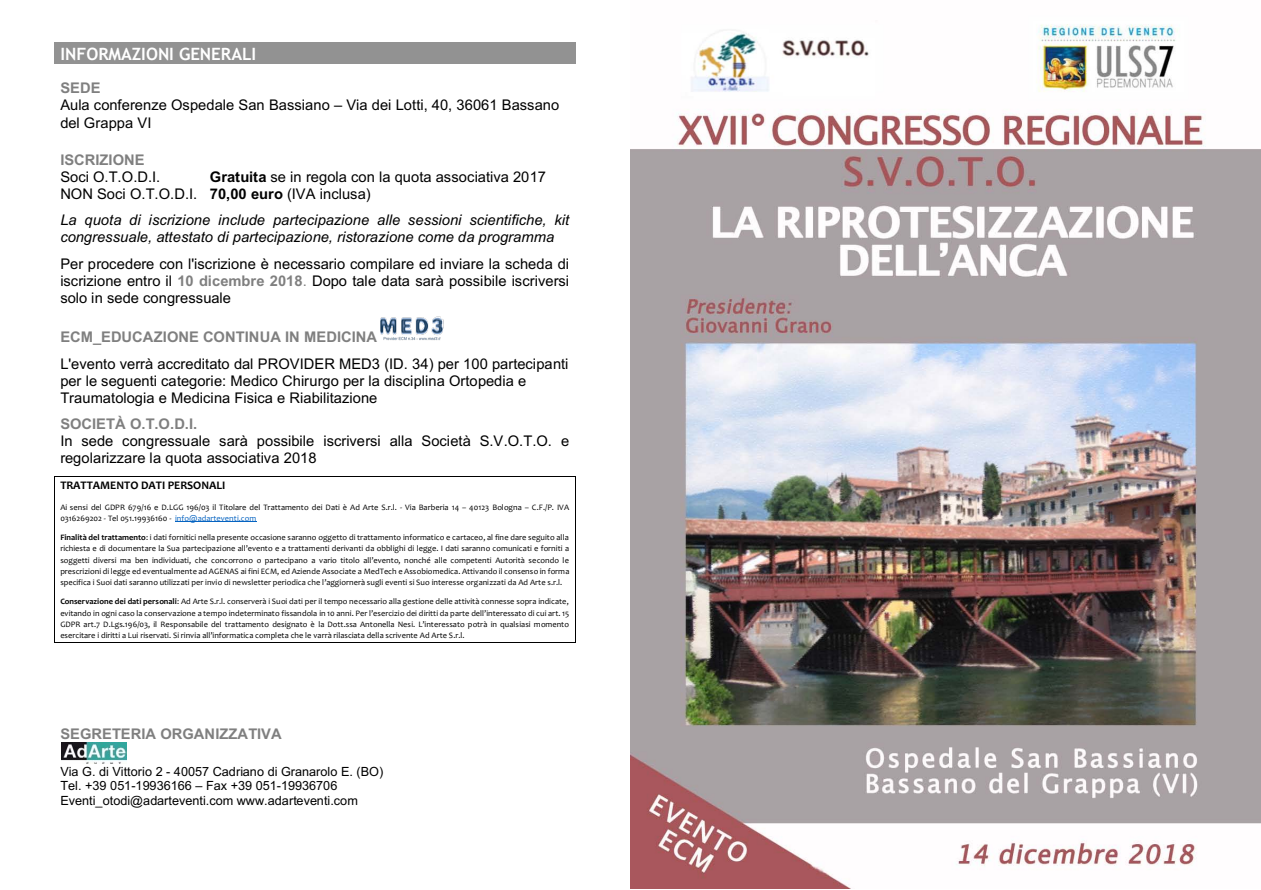
<style>
.page{position:relative;width:1261px;height:890px;background:#fff}
.page>*{position:absolute;margin:0;border:0;box-sizing:border-box;transform-origin:0 0}
.t1{font:700 16.95px "Trebuchet MS";color:#fff}
.t2{font:14.7px/17px "Arial";color:#000}
.t3{font:italic 14.7px/17px "Arial";color:#000}
.t4{font:700 14.7px "Arial";color:#7f7f7f}
.t5{font:12.6px/14.5px "Arial";letter-spacing:.005em;color:#000}
.t6{font:700 11.7px "Candara";color:#000}
.t7{font:8.4px/11.1px "Candara";letter-spacing:.005em;color:#000;text-align:justify}
.s1{font-weight:700}
.s2{font-weight:700;color:#7f7f7f}
.s3{color:#7f7f7f}
.s4{color:#0563c1}
</style>
<div class="page">
<img style="left:1259px;top:149px;width:1px;height:675px">
<img style="left:630px;top:24px;width:629px;height:865px">
<div style="left:55px;top:43px;width:520px;height:20px;background:#929292"></div>
<hr style="left:55px;top:42px;width:520px;height:1px;background:#929292">
<hr style="left:55px;top:63px;width:520px;height:1px;background:#929292">
<svg style="left:54px;top:42px;width:1px;height:22px"></svg>
<svg style="left:575px;top:42px;width:1px;height:22px"></svg>
<hr style="left:55px;top:476px;width:520px;height:1px;background:#000">
<hr style="left:175px;top:521px;width:81px;height:1px;background:#0563c1">
<hr style="left:55px;top:642px;width:520px;height:1px;background:#000">
<svg style="left:54px;top:476px;width:1px;height:167px"></svg>
<svg style="left:575px;top:476px;width:1px;height:167px"></svg>
<img style="left:380px;top:317px;width:64px;height:24px">
<img style="left:61px;top:743px;width:65px;height:20px">
<h1 class="t1" style="left:60px;top:43px;width:197px">INFORMAZIONI GENERALI</h1>
<h2 class="t4" style="left:60px;top:77px;width:42px">SEDE</h2>
<h2 class="t2" style="left:60px;top:95px;width:500px;line-height:18.3px">Aula conferenze Ospedale San Bassiano – Via dei Lotti, 40, 36061 Bassano del Grappa VI</h2>
<h2 class="t4" style="left:60px;top:149px;width:86px">ISCRIZIONE</h2>
<h2 class="t2" style="left:60px;top:168px;width:101px">Soci O.T.O.D.I.</h2>
<h2 class="t2" style="left:60px;top:168px;width:487px;text-indent:150px"><span class="s1">Gratuita</span> se in regola con la quota associativa 2017<br>NON Soci O.T.O.D.I. <span class="s1">70,00 euro</span> (IVA inclusa)</h2>
<h2 class="t3" style="left:60px;top:212px;width:510px">La quota di iscrizione include partecipazione alle sessioni scientifiche, kit congressuale, attestato di partecipazione, ristorazione come da programma</h2>
<h2 class="t2" style="left:60px;top:255px;width:510px;text-align:justify">Per procedere con l'iscrizione è necessario compilare ed inviare la scheda di iscrizione entro il <span class="s2">10 dicembre 2018</span><span class="s3">.</span> Dopo tale data sarà possibile iscriversi solo in sede congressuale</h2>
<h2 class="t4" style="left:60px;top:326px;width:318px">ECM_EDUCAZIONE CONTINUA IN MEDICINA</h2>
<h2 class="t2" style="left:60px;top:355px;width:509px">L'evento verrà accreditato dal PROVIDER MED3 (ID. 34) per 100 partecipanti per le seguenti categorie: Medico Chirurgo per la disciplina Ortopedia e<br>Traumatologia e Medicina Fisica e Riabilitazione</h2>
<h2 class="t4" style="left:60px;top:414px;width:138px">SOCIETÀ O.T.O.D.I.</h2>
<h2 class="t2" style="left:60px;top:432px;width:510px">In sede congressuale sarà possibile iscriversi alla Società S.V.O.T.O. e regolarizzare la quota associativa 2018</h2>
<h3 class="t6" style="left:60px;top:477px;width:167px">TRATTAMENTO DATI PERSONALI</h3>
<p class="t7" style="left:60px;top:501px;width:510px">Ai sensi del GDPR 679/16 e D.LGG 196/03 il Titolare del Trattamento dei Dati è Ad Arte S.r.l. - Via Barberia 14 – 40123 Bologna – C.F./P. IVA<br>0316269202 - Tel 051.19936160 - <span class="s4">info@adarteventi.com</span></p>
<p class="t7" style="left:60px;top:532px;width:510px"><span class="s1">Finalità del trattamento</span>: i dati fornitici nella presente occasione saranno oggetto di trattamento informatico e cartaceo, al fine dare seguito alla richiesta e di documentare la Sua partecipazione all’evento e a trattamenti derivanti da obblighi di legge. I dati saranno comunicati e forniti a soggetti diversi ma ben individuati, che concorrono o partecipano a vario titolo all’evento, nonché alle competenti Autorità secondo le prescrizioni di legge ed eventualmente ad AGENAS ai fini ECM, ed Aziende Associate a MedTech e Assobiomedica. Attivando il consenso in forma specifica i Suoi dati saranno utilizzati per invio di newsletter periodica che l’aggiornerà sugli eventi si Suo interesse organizzati da Ad Arte s.r.l.</p>
<p class="t7" style="left:60px;top:596px;width:510px"><span class="s1">Conservazione dei dati personali</span>: Ad Arte S.r.l. conserverà i Suoi dati per il tempo necessario alla gestione delle attività connesse sopra indicate, evitando in ogni caso la conservazione a tempo indeterminato fissandola in 10 anni. Per l’esercizio dei diritti da parte dell’interessato di cui art. 15<br>GDPR art.7 D.Lgs.196/03, il Responsabile del trattamento designato è la Dott.ssa Antonella Nesi. L’interessato potrà in qualsiasi momento esercitare i diritti a Lui riservati. Si rinvia all’informatica completa che le varrà rilasciata della scrivente Ad Arte S.r.l.</p>
<h2 class="t4" style="left:60px;top:723px;width:223px">SEGRETERIA ORGANIZZATIVA</h2>
<h3 class="t5" style="left:60px;top:763px;width:324px">Via G. di Vittorio 2 - 40057 Cadriano di Granarolo E. (BO)<br>Tel. +39 051-19936166 – Fax +39 051-19936706<br>Eventi_otodi@adarteventi.com www.adarteventi.com</h3>
</div>
